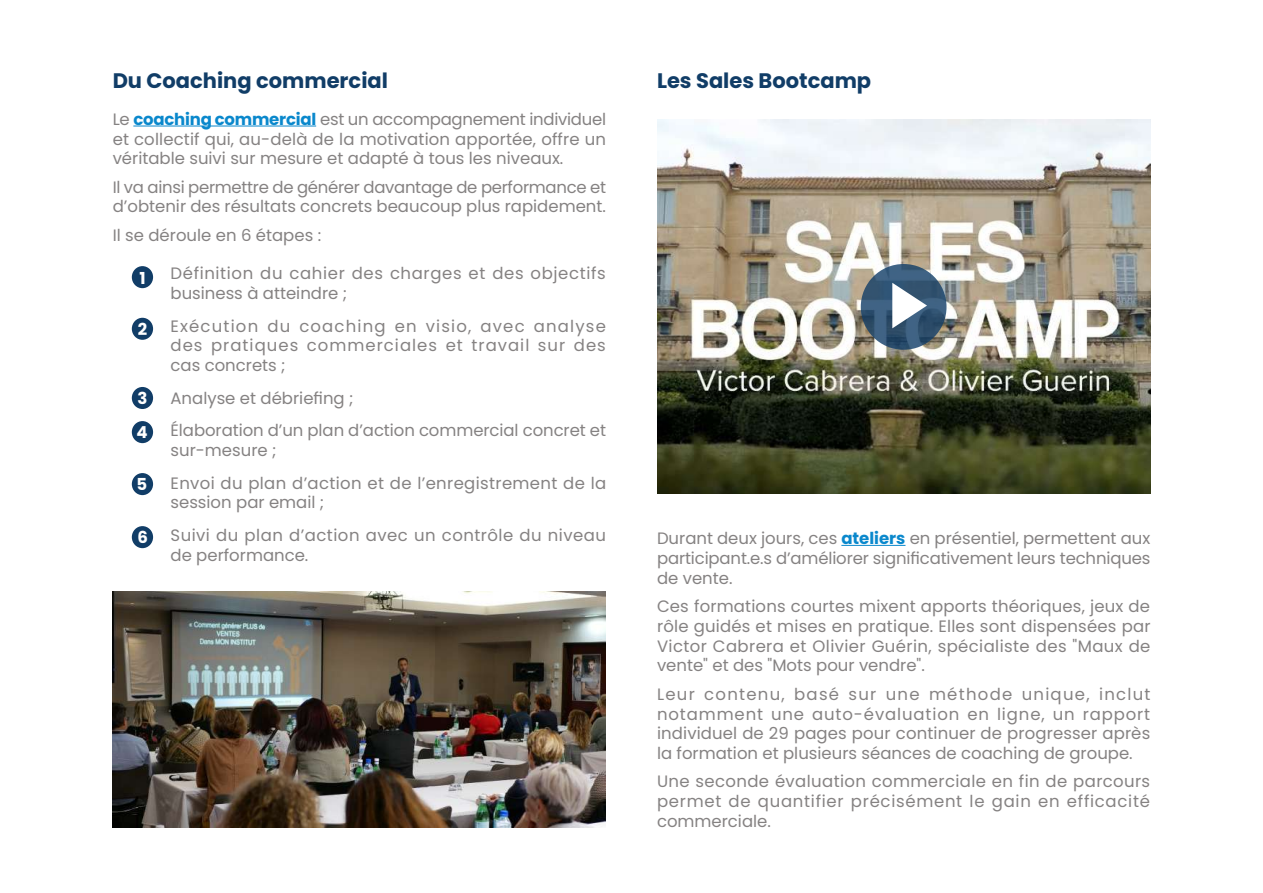
<style>
.page{position:relative;width:1263px;height:893px;background:#fff}
.page>*{position:absolute;margin:0;border:0;box-sizing:border-box;transform-origin:0 0}
.t1{font:700 21px "Poppins";color:#113d67}
.t2{font:16.5px/19.8px "Poppins";color:#858282;text-align:justify}
.t3{font:16.5px/19.8px "Poppins";letter-spacing:.04em;color:#858282}
.t4{font:16.5px/32.5px "Poppins";letter-spacing:.03em;color:#858282}
.t5{font:16.5px/32.5px "Poppins";letter-spacing:.02em;color:#858282}
.t6{font:700 16.5px/34.2px "Poppins";color:#fff}
.s1{font-weight:700;color:#0a88cc}
</style>
<div class="page">
<hr style="left:133px;top:126px;width:183px;height:1px;background:#0a88cc">
<hr style="left:841px;top:545px;width:64px;height:1px;background:#0a88cc">
<img style="left:657px;top:120px;width:493px;height:374px">
<svg style="left:861px;top:264px;width:85px;height:86px;background:#355776"></svg>
<svg style="left:892px;top:283px;width:35px;height:45px"></svg>
<img style="left:113px;top:591px;width:493px;height:236px">
<div style="left:132px;top:266px;width:21px;height:22px;background:#113d67;border-radius:50%"></div>
<div style="left:132px;top:318px;width:21px;height:22px;background:#113d67;border-radius:50%"></div>
<div style="left:132px;top:387px;width:21px;height:22px;background:#113d67;border-radius:50%"></div>
<div style="left:132px;top:421px;width:21px;height:22px;background:#113d67;border-radius:50%"></div>
<div style="left:132px;top:473px;width:21px;height:22px;background:#113d67;border-radius:50%"></div>
<div style="left:132px;top:526px;width:21px;height:22px;background:#113d67;border-radius:50%"></div>
<p class="t1" style="left:113px;top:68px;width:277px">Du Coaching commercial</p>
<p class="t2" style="left:113px;top:109px;width:495px">Le <span class="s1">coaching commercial</span> est un accompagnement individuel et collectif qui, au-delà de la motivation apportée, offre un véritable suivi sur mesure et adapté à tous les niveaux.</p>
<p class="t2" style="left:113px;top:177px;width:495px">Il va ainsi permettre de générer davantage de performance et d’obtenir des résultats concrets beaucoup plus rapidement.</p>
<p class="t2" style="left:113px;top:225px;width:210px">Il se déroule en 6 étapes :</p>
<p class="t6" style="left:139px;top:261px;width:8px">1</p>
<p class="t6" style="left:138px;top:312px;width:11px">2</p>
<p class="t6" style="left:136px;top:381px;width:13px">3<br>4</p>
<p class="t6" style="left:136px;top:468px;width:12px">5</p>
<p class="t6" style="left:137px;top:521px;width:12px">6</p>
<p class="t3" style="left:171px;top:264px;width:437px">Définition du cahier des charges et des objectifs business à atteindre ;</p>
<p class="t2" style="left:171px;top:316px;width:437px">Exécution du coaching en visio, avec analyse des pratiques commerciales et travail sur des cas concrets ;</p>
<p class="t2" style="left:171px;top:382px;width:437px;line-height:32.5px">Analyse et débriefing ;<br>Élaboration d’un plan d’action commercial concret et</p>
<p class="t5" style="left:171px;top:434px;width:437px">sur-mesure ;<br>Envoi du plan d’action et de l’enregistrement de la</p>
<p class="t4" style="left:171px;top:486px;width:437px">session par email ;<br>Suivi du plan d’action avec un contrôle du niveau</p>
<p class="t2" style="left:171px;top:545px;width:139px">de performance.</p>
<p class="t1" style="left:657px;top:68px;width:216px">Les Sales Bootcamp</p>
<p class="t2" style="left:657px;top:529px;width:495px">Durant deux jours, ces <span class="s1">ateliers</span> en présentiel, permettent aux participant.e.s d’améliorer significativement leurs techniques de vente.</p>
<p class="t2" style="left:657px;top:596px;width:495px">Ces formations courtes mixent apports théoriques, jeux de rôle guidés et mises en pratique. Elles sont dispensées par Victor Cabrera et Olivier Guérin, spécialiste des "Maux de vente" et des "Mots pour vendre".</p>
<p class="t2" style="left:657px;top:684px;width:495px">Leur contenu, basé sur une méthode unique, inclut notamment une auto-évaluation en ligne, un rapport individuel de 29 pages pour continuer de progresser après la formation et plusieurs séances de coaching de groupe.</p>
<p class="t2" style="left:657px;top:772px;width:495px">Une seconde évaluation commerciale en fin de parcours permet de quantifier précisément le gain en efficacité commerciale.</p>
</div>
